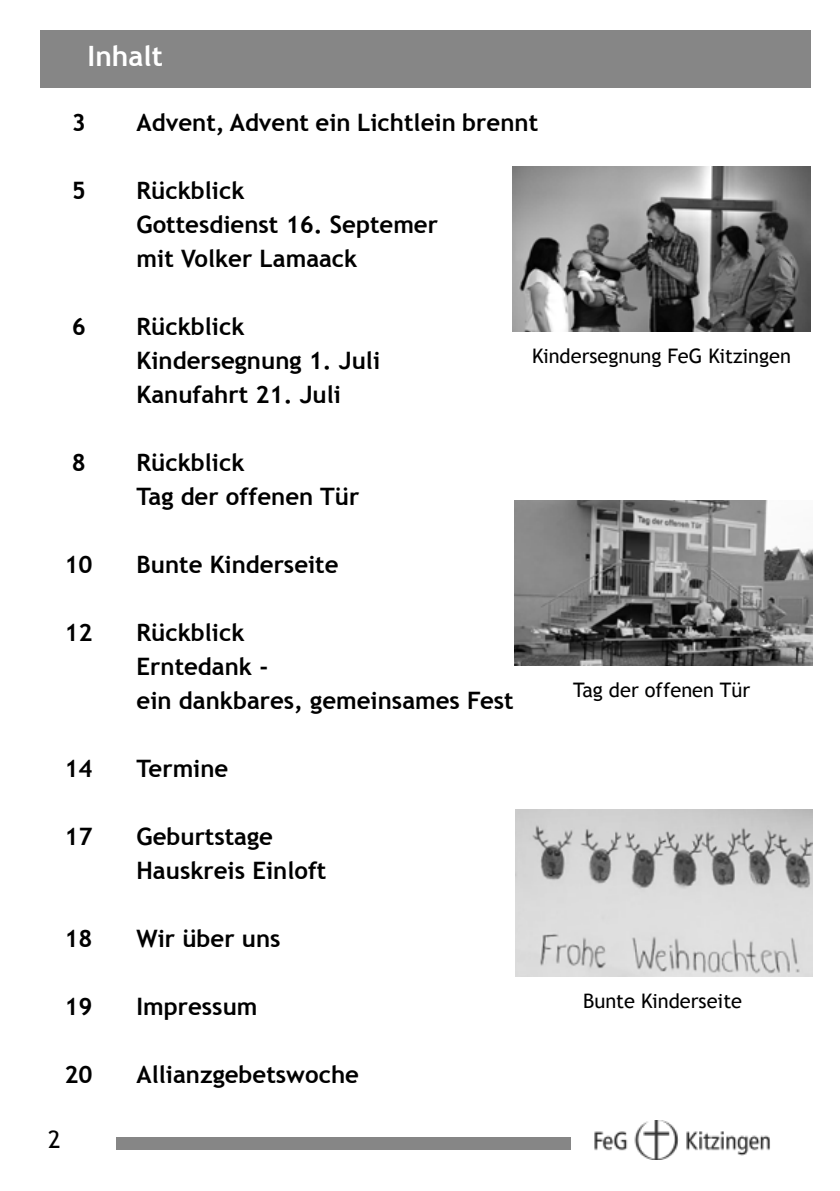
<style>
.page{position:relative;width:840px;height:1191px;background:#fff}
.page>*{position:absolute;margin:0;border:0;box-sizing:border-box;transform-origin:0 0}
.t1{font:700 28px "Trebuchet MS";color:#fff}
.t2{font:700 24px/34px "Trebuchet MS";color:#000}
.t3{font:24px "Trebuchet MS";color:#000}
.t4{font:20px "Trebuchet MS";color:#000}
</style>
<div class="page">
<div style="left:40px;top:30px;width:770px;height:57px;background:#868686"></div>
<div style="left:116px;top:1137px;width:454px;height:12px;background:#868686"></div>
<img style="left:594px;top:1120px;width:176px;height:39px">
<img style="left:512px;top:167px;width:298px;height:164px">
<img style="left:514px;top:500px;width:298px;height:165px">
<img style="left:515px;top:810px;width:297px;height:166px">
<p class="t1" style="left:87px;top:40px;width:77px">Inhalt</p>
<p class="t2" style="left:72px;top:105px;width:16px">3</p>
<p class="t2" style="left:136px;top:105px;width:403px">Advent, Advent ein Lichtlein brennt</p>
<p class="t2" style="left:72px;top:173px;width:16px">5</p>
<p class="t2" style="left:136px;top:173px;width:303px">Rückblick<br>Gottesdienst 16. Septemer mit Volker Lamaack</p>
<p class="t2" style="left:72px;top:309px;width:16px">6</p>
<p class="t2" style="left:136px;top:309px;width:245px">Rückblick<br>Kindersegnung 1. Juli<br>Kanufahrt 21. Juli</p>
<p class="t2" style="left:72px;top:445px;width:16px">8</p>
<p class="t2" style="left:136px;top:445px;width:224px">Rückblick<br>Tag der offenen Tür</p>
<p class="t2" style="left:64px;top:547px;width:30px">10</p>
<p class="t2" style="left:136px;top:547px;width:203px">Bunte Kinderseite</p>
<p class="t2" style="left:64px;top:615px;width:30px">12</p>
<p class="t2" style="left:136px;top:615px;width:378px">Rückblick<br>Erntedank -<br>ein dankbares, gemeinsames Fest</p>
<p class="t2" style="left:64px;top:751px;width:30px">14</p>
<p class="t2" style="left:136px;top:751px;width:93px">Termine</p>
<p class="t2" style="left:64px;top:819px;width:30px">17</p>
<p class="t2" style="left:136px;top:819px;width:191px">Geburtstage<br>Hauskreis Einloft</p>
<p class="t2" style="left:64px;top:921px;width:30px">18</p>
<p class="t2" style="left:136px;top:921px;width:145px">Wir über uns</p>
<p class="t2" style="left:64px;top:989px;width:30px">19</p>
<p class="t2" style="left:136px;top:989px;width:122px">Impressum</p>
<p class="t2" style="left:64px;top:1057px;width:30px">20</p>
<p class="t2" style="left:136px;top:1057px;width:224px">Allianzgebetswoche</p>
<p class="t3" style="left:48px;top:1125px;width:14px">2</p>
<p class="t4" style="left:532px;top:344px;width:260px">Kindersegnung FeG Kitzingen</p>
<p class="t4" style="left:573px;top:678px;width:178px">Tag der offenen Tür</p>
<p class="t4" style="left:582px;top:989px;width:160px">Bunte Kinderseite</p>
</div>
